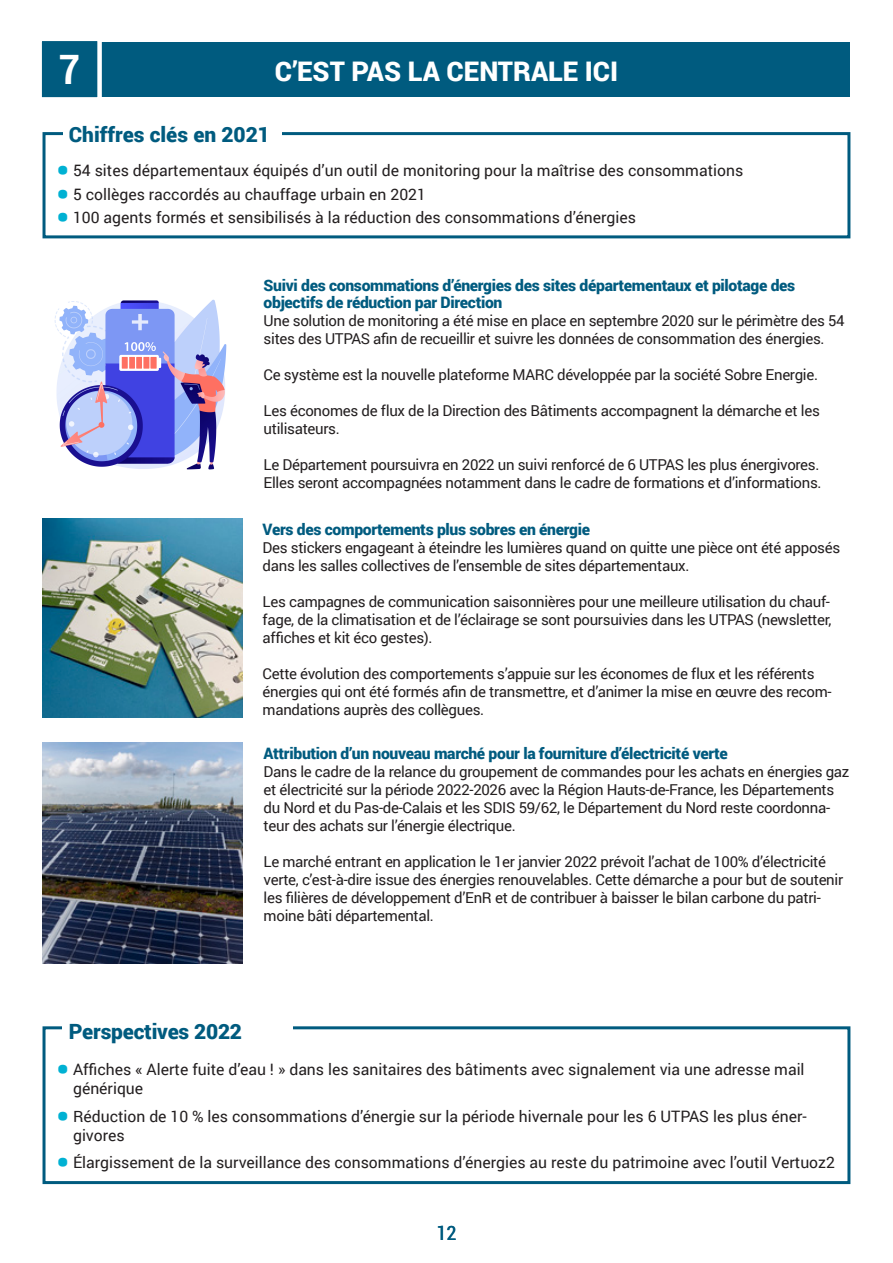
<style>
.page{position:relative;width:893px;height:1263px;background:#fff}
.page>*{position:absolute;margin:0;border:0;box-sizing:border-box;transform-origin:0 0}
.t1{font:700 condensed 40.5px "Roboto";color:#fff}
.t2{font:900 27px "Roboto";color:#fff}
.t3{font:900 21px "Roboto";letter-spacing:-.01em;color:#005b7f}
.t4{font:condensed 19.5px "Roboto";color:#005b7f}
.t5{font:15.75px/18.9px "Roboto";color:#231f20}
.t6{font:900 15.75px/16.5px "Roboto";letter-spacing:-.02em;color:#005b7f}
.t7{font:15px/18px "Roboto";letter-spacing:-.02em;color:#231f20}
.s1{font-weight:900;font-size:31.5px;color:#00b1d3}
</style>
<div class="page">
<div style="left:43px;top:43px;width:807px;height:54px;background:#005b7f"></div>
<div style="left:43px;top:132px;width:807px;height:106px;border:3px solid #005b7f"></div>
<div style="left:63px;top:118px;width:218px;height:29px;background:#fff"></div>
<div style="left:43px;top:1026px;width:807px;height:158px;border:3px solid #005b7f"></div>
<div style="left:62px;top:1015px;width:230px;height:29px;background:#fff"></div>
<img style="left:43px;top:518px;width:199px;height:199px">
<img style="left:43px;top:743px;width:199px;height:220px">
<div style="left:40px;top:39px;width:60px;height:60px;background:#005b7f"></div>
<div style="left:37px;top:37px;width:65px;height:65px;border:4px solid #fff"></div>
<img style="left:54px;top:299px;width:173px;height:171px">
<p class="t1" style="left:59px;top:41px;width:23px">7</p>
<p class="t2" style="left:275px;top:52px;width:345px">C’EST PAS LA CENTRALE ICI</p>
<p class="t3" style="left:69px;top:120px;width:203px">Chiffres clés en 2021</p>
<p class="t5" style="left:56px;top:161px;width:689px"><span class="s1">•</span> 54 sites départementaux équipés d’un outil de monitoring pour la maîtrise des consommations</p>
<p class="t5" style="left:56px;top:184px;width:371px"><span class="s1">•</span> 5 collèges raccordés au chauffage urbain en 2021</p>
<p class="t5" style="left:56px;top:207px;width:581px"><span class="s1">•</span> 100 agents formés et sensibilisés à la réduction des consommations d’énergies</p>
<p class="t6" style="left:264px;top:277px;width:533px">Suivi des consommations d’énergies des sites départementaux et pilotage des objectifs de réduction par Direction</p>
<p class="t7" style="left:264px;top:311px;width:583px">Une solution de monitoring a été mise en place en septembre 2020 sur le périmètre des 54 sites des UTPAS afin de recueillir et suivre les données de consommation des énergies.</p>
<p class="t7" style="left:264px;top:365px;width:556px">Ce système est la nouvelle plateforme MARC développée par la société Sobre Energie.</p>
<p class="t7" style="left:264px;top:401px;width:558px">Les économes de flux de la Direction des Bâtiments accompagnent la démarche et les utilisateurs.</p>
<p class="t7" style="left:264px;top:455px;width:559px">Le Département poursuivra en 2022 un suivi renforcé de 6 UTPAS les plus énergivores.<br>Elles seront accompagnées notamment dans le cadre de formations et d’informations.</p>
<p class="t6" style="left:263px;top:520px;width:329px">Vers des comportements plus sobres en énergie</p>
<p class="t7" style="left:263px;top:538px;width:579px">Des stickers engageant à éteindre les lumières quand on quitte une pièce ont été apposés dans les salles collectives de l’ensemble de sites départementaux.</p>
<p class="t7" style="left:263px;top:592px;width:570px;text-align:justify">Les campagnes de communication saisonnières pour une meilleure utilisation du chauf&shy;fage, de la climatisation et de l’éclairage se sont poursuivies dans les UTPAS (newsletter, affiches et kit éco gestes).</p>
<p class="t7" style="left:263px;top:664px;width:571px">Cette évolution des comportements s’appuie sur les économes de flux et les référents énergies qui ont été formés afin de transmettre, et d’animer la mise en œuvre des recom&shy;mandations auprès des collègues.</p>
<p class="t6" style="left:264px;top:745px;width:466px">Attribution d’un nouveau marché pour la fourniture d’électricité verte</p>
<p class="t7" style="left:264px;top:762px;width:587px">Dans le cadre de la relance du groupement de commandes pour les achats en énergies gaz et électricité sur la période 2022-2026 avec la Région Hauts-de-France, les Départements du Nord et du Pas-de-Calais et les SDIS 59/62, le Département du Nord reste coordonna&shy;teur des achats sur l’énergie électrique.</p>
<p class="t7" style="left:264px;top:852px;width:581px">Le marché entrant en application le 1er janvier 2022 prévoit l’achat de 100% d’électricité verte, c’est-à-dire issue des énergies renouvelables. Cette démarche a pour but de soutenir les filières de développement d’EnR et de contribuer à baisser le bilan carbone du patri&shy;moine bâti départemental.</p>
<p class="t3" style="left:69px;top:1016px;width:175px">Perspectives 2022</p>
<p class="t5" style="left:73px;top:1060px;width:733px;text-indent:-17px"><span class="s1">•</span> Affiches « Alerte fuite d’eau ! » dans les sanitaires des bâtiments avec signalement via une adresse mail générique</p>
<p class="t5" style="left:73px;top:1106px;width:735px;text-indent:-17px"><span class="s1">•</span> Réduction de 10 % les consommations d’énergie sur la période hivernale pour les 6 UTPAS les plus éner&shy;givores</p>
<p class="t5" style="left:56px;top:1152px;width:780px"><span class="s1">•</span> Élargissement de la surveillance des consommations d’énergies au reste du patrimoine avec l’outil Vertuoz2</p>
<h3 class="t4" style="left:436px;top:1219px;width:22px">12</h3>
</div>
